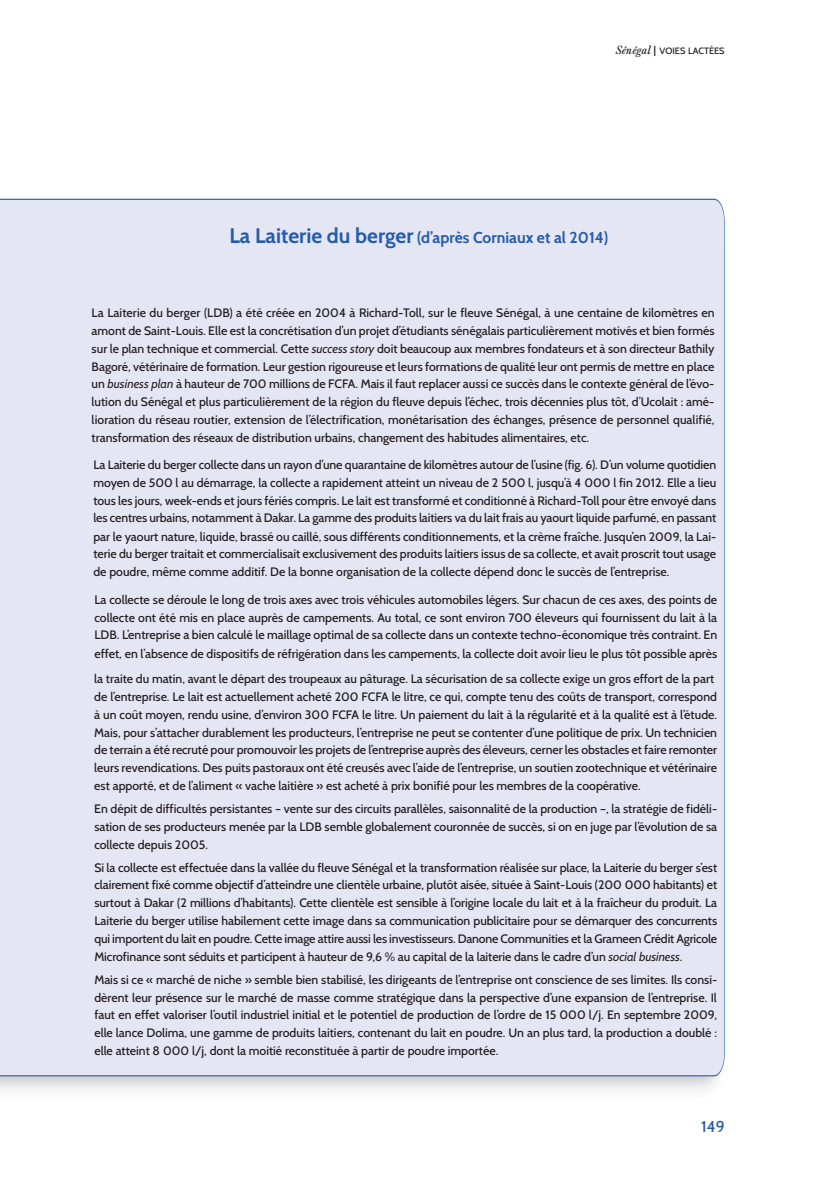
<style>
.page{position:relative;width:819px;height:1191px;background:#fff}
.page>*{position:absolute;margin:0;border:0;box-sizing:border-box;transform-origin:0 0}
.t1{font:700 15.75px "Cabin";color:#275caa}
.t2{font:500 15.75px "Cabin";color:#275caa}
.t3{font:500 12.25px/17.8px "Cabin";color:#231f20;text-align:justify}
.t4{font:500 9.1px "Cabin";color:#231f20}
.s1{font-family:"Baskervald ADF Std";font-weight:400;font-style:italic;font-size:12.25px}
.s2{font-family:"Baskervald ADF Std";font-weight:700;font-size:12.25px}
.s3{font-size:21px}
.s4{font-weight:400;font-style:italic}
</style>
<div class="page">
<div style="left:0;top:199px;width:724px;height:877px;background:#e4e6f3"></div>
<p class="t4" style="left:615px;top:47px;width:111px"><span class="s1">Sénégal</span> <span class="s2">|</span> VOIES LACTÉES</p>
<p class="t1" style="left:229px;top:231px;width:380px"><span class="s3">La Laiterie du berger</span> (d’après Corniaux et al 2014)</p>
<p class="t3" style="left:92px;top:305px;width:624px">La Laiterie du berger (LDB) a été créée en 2004 à Richard-Toll, sur le fleuve Sénégal, à une centaine de kilomètres en amont de Saint-Louis. Elle est la concrétisation d’un projet d’étudiants sénégalais particulièrement motivés et bien formés sur le plan technique et commercial. Cette <span class="s4">success story</span> doit beaucoup aux membres fondateurs et à son directeur Bathily Bagoré, vétérinaire de formation. Leur gestion rigoureuse et leurs formations de qualité leur ont permis de mettre en place un <span class="s4">business plan</span> à hauteur de 700 millions de FCFA. Mais il faut replacer aussi ce succès dans le contexte général de l’évo&shy;lution du Sénégal et plus particulièrement de la région du fleuve depuis l’échec, trois décennies plus tôt, d’Ucolait : amé&shy;lioration du réseau routier, extension de l’électrification, monétarisation des échanges, présence de personnel qualifié, transformation des réseaux de distribution urbains, changement des habitudes alimentaires, etc.</p>
<p class="t3" style="left:93px;top:457px;width:624px">La Laiterie du berger collecte dans un rayon d’une quarantaine de kilomètres autour de l’usine (fig. 6). D’un volume quotidien moyen de 500 l au démarrage, la collecte a rapidement atteint un niveau de 2 500 l, jusqu’à 4 000 l fin 2012. Elle a lieu tous les jours, week-ends et jours fériés compris. Le lait est transformé et conditionné à Richard-Toll pour être envoyé dans les centres urbains, notamment à Dakar. La gamme des produits laitiers va du lait frais au yaourt liquide parfumé, en passant par le yaourt nature, liquide, brassé ou caillé, sous différents conditionnements, et la crème fraîche. Jusqu’en 2009, la Lai-</p>
<p class="t3" style="left:93px;top:545px;width:624px;line-height:18.6px">terie du berger traitait et commercialisait exclusivement des produits laitiers issus de sa collecte, et avait proscrit tout usage de poudre, même comme additif. De la bonne organisation de la collecte dépend donc le succès de l’entreprise.</p>
<p class="t3" style="left:94px;top:592px;width:624px">La collecte se déroule le long de trois axes avec trois véhicules automobiles légers. Sur chacun de ces axes, des points de collecte ont été mis en place auprès de campements. Au total, ce sont environ 700 éleveurs qui fournissent du lait à la LDB. L’entreprise a bien calculé le maillage optimal de sa collecte dans un contexte techno-économique très contraint. En effet, en l’absence de dispositifs de réfrigération dans les campements, la collecte doit avoir lieu le plus tôt possible après</p>
<p class="t3" style="left:94px;top:671px;width:624px;text-align:left">la traite du matin, avant le départ des troupeaux au pâturage. La sécurisation de sa collecte exige un gros effort de la part de l’entreprise. Le lait est actuellement acheté 200 FCFA le litre, ce qui, compte tenu des coûts de transport, correspond à un coût moyen, rendu usine, d’environ 300 FCFA le litre. Un paiement du lait à la régularité et à la qualité est à l’étude.<br>Mais, pour s’attacher durablement les producteurs, l’entreprise ne peut se contenter d’une politique de prix. Un technicien de terrain a été recruté pour promouvoir les projets de l’entreprise auprès des éleveurs, cerner les obstacles et faire remonter leurs revendications. Des puits pastoraux ont été creusés avec l’aide de l’entreprise, un soutien zootechnique et vétérinaire est apporté, et de l’aliment « vache laitière » est acheté à prix bonifié pour les membres de la coopérative.</p>
<p class="t3" style="left:94px;top:801px;width:624px">En dépit de difficultés persistantes – vente sur des circuits parallèles, saisonnalité de la production –, la stratégie de fidéli&shy;sation de ses producteurs menée par la LDB semble globalement couronnée de succès, si on en juge par l’évolution de sa collecte depuis 2005.</p>
<p class="t3" style="left:94px;top:859px;width:624px">Si la collecte est effectuée dans la vallée du fleuve Sénégal et la transformation réalisée sur place, la Laiterie du berger s’est clairement fixé comme objectif d’atteindre une clientèle urbaine, plutôt aisée, située à Saint-Louis (200 000 habitants) et surtout à Dakar (2 millions d’habitants). Cette clientèle est sensible à l’origine locale du lait et à la fraîcheur du produit. La Laiterie du berger utilise habilement cette image dans sa communication publicitaire pour se démarquer des concurrents qui importent du lait en poudre. Cette image attire aussi les investisseurs. Danone Communities et la Grameen Crédit Agricole Microfinance sont séduits et participent à hauteur de 9,6 % au capital de la laiterie dans le cadre d’un <span class="s4">social business</span>.</p>
<p class="t3" style="left:94px;top:971px;width:624px">Mais si ce « marché de niche » semble bien stabilisé, les dirigeants de l’entreprise ont conscience de ses limites. Ils consi&shy;dèrent leur présence sur le marché de masse comme stratégique dans la perspective d’une expansion de l’entreprise. Il faut en effet valoriser l’outil industriel initial et le potentiel de production de l’ordre de 15 000 l/j. En septembre 2009, elle lance Dolima, une gamme de produits laitiers, contenant du lait en poudre. Un an plus tard, la production a doublé : elle atteint 8 000 l/j, dont la moitié reconstituée à partir de poudre importée.</p>
<p class="t2" style="left:701px;top:1120px;width:25px">149</p>
</div>
